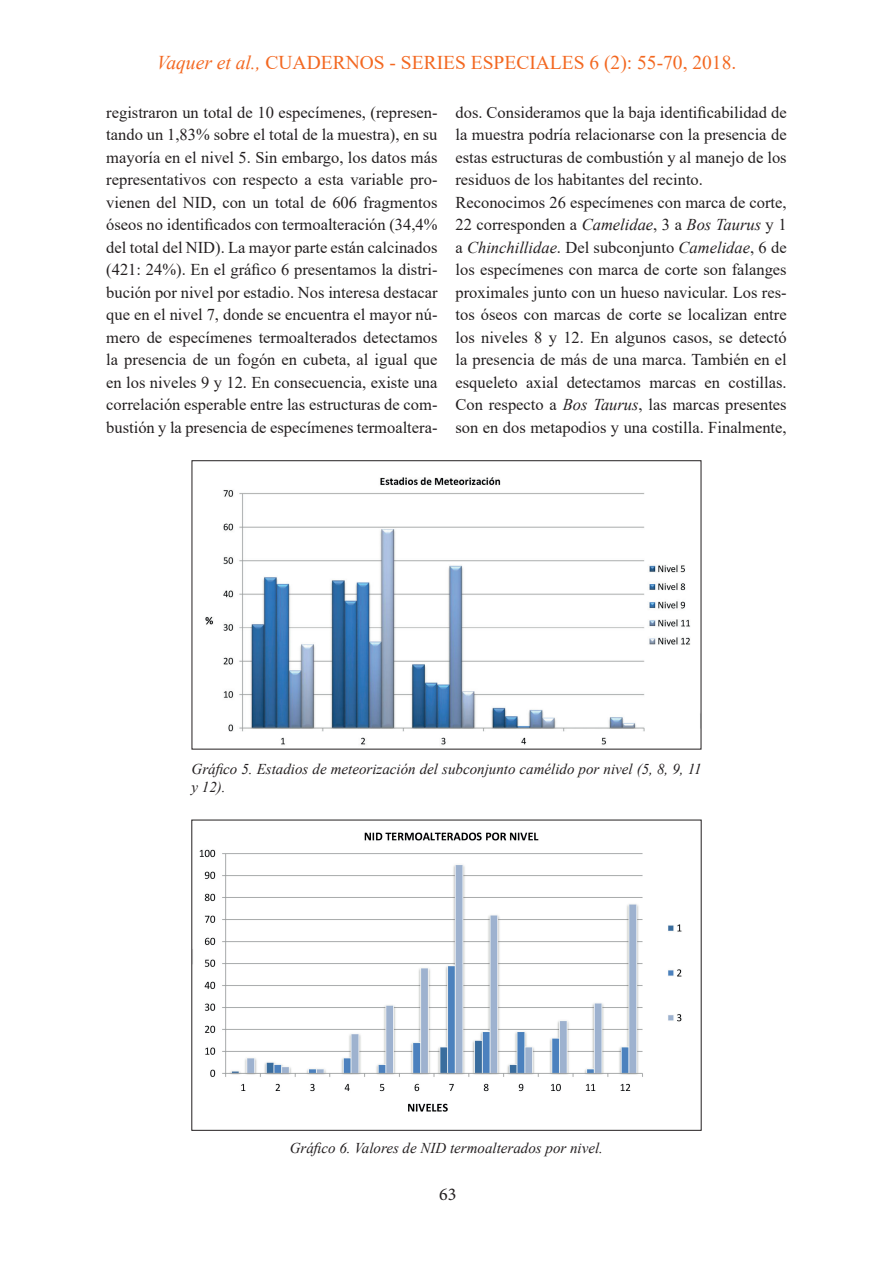
<style>
.page{position:relative;width:893px;height:1263px;background:#fff}
.page>*{position:absolute;margin:0;border:0;box-sizing:border-box;transform-origin:0 0}
.t1{font:19.5px "Times New Roman";color:#f36821}
.t2{font:18px "Minion Pro";color:#231f20}
.t3{font:16.5px/22.5px "Times New Roman";color:#231f20;text-align:justify}
.t4{font:italic 15px/18px "Times New Roman";color:#231f20}
.s1{font-style:italic}
</style>
<div class="page">
<img style="left:205px;top:477px;width:486px;height:268px">
<div style="left:192px;top:460px;width:509px;height:289px;border:1px solid #231f20"></div>
<img style="left:199px;top:832px;width:483px;height:280px">
<div style="left:191px;top:820px;width:511px;height:311px;border:1px solid #231f20"></div>
<p class="t1" style="left:157px;top:49px;width:581px"><span class="s1">Vaquer et al.,</span> CUADERNOS - SERIES ESPECIALES 6 (2): 55-70, 2018.</p>
<p class="t3" style="left:106px;top:100px;width:333px">registraron un total de 10 especímenes, (represen&shy;tando un 1,83% sobre el total de la muestra), en su mayoría en el nivel 5. Sin embargo, los datos más representativos con respecto a esta variable pro&shy;vienen del NID, con un total de 606 fragmentos óseos no identificados con termoalteración (34,4% del total del NID). La mayor parte están calcinados (421: 24%). En el gráfico 6 presentamos la distri&shy;bución por nivel por estadio. Nos interesa destacar que en el nivel 7, donde se encuentra el mayor nú&shy;mero de especímenes termoalterados detectamos la presencia de un fogón en cubeta, al igual que en los niveles 9 y 12. En consecuencia, existe una correlación esperable entre las estructuras de com&shy;bustión y la presencia de especímenes termoaltera-</p>
<p class="t3" style="left:455px;top:101px;width:333px;text-align:left">dos. Consideramos que la baja identificabilidad de la muestra podría relacionarse con la presencia de estas estructuras de combustión y al manejo de los residuos de los habitantes del recinto.<br>Reconocimos 26 especímenes con marca de corte, 22 corresponden a <span class="s1">Camelidae</span>, 3 a <span class="s1">Bos Taurus</span> y 1 a <span class="s1">Chinchillidae</span>. Del subconjunto <span class="s1">Camelidae</span>, 6 de los especímenes con marca de corte son falanges proximales junto con un hueso navicular. Los res&shy;tos óseos con marcas de corte se localizan entre los niveles 8 y 12. En algunos casos, se detectó la presencia de más de una marca. También en el esqueleto axial detectamos marcas en costillas.<br>Con respecto a <span class="s1">Bos Taurus</span>, las marcas presentes son en dos metapodios y una costilla. Finalmente,</p>
<p class="t4" style="left:192px;top:759px;width:511px">Gráfico 5. Estadios de meteorización del subconjunto camélido por nivel (5, 8, 9, 11 y 12).</p>
<p class="t4" style="left:290px;top:1138px;width:315px">Gráfico 6. Valores de NID termoalterados por nivel.</p>
<p class="t2" style="left:439px;top:1182px;width:19px">63</p>
</div>
